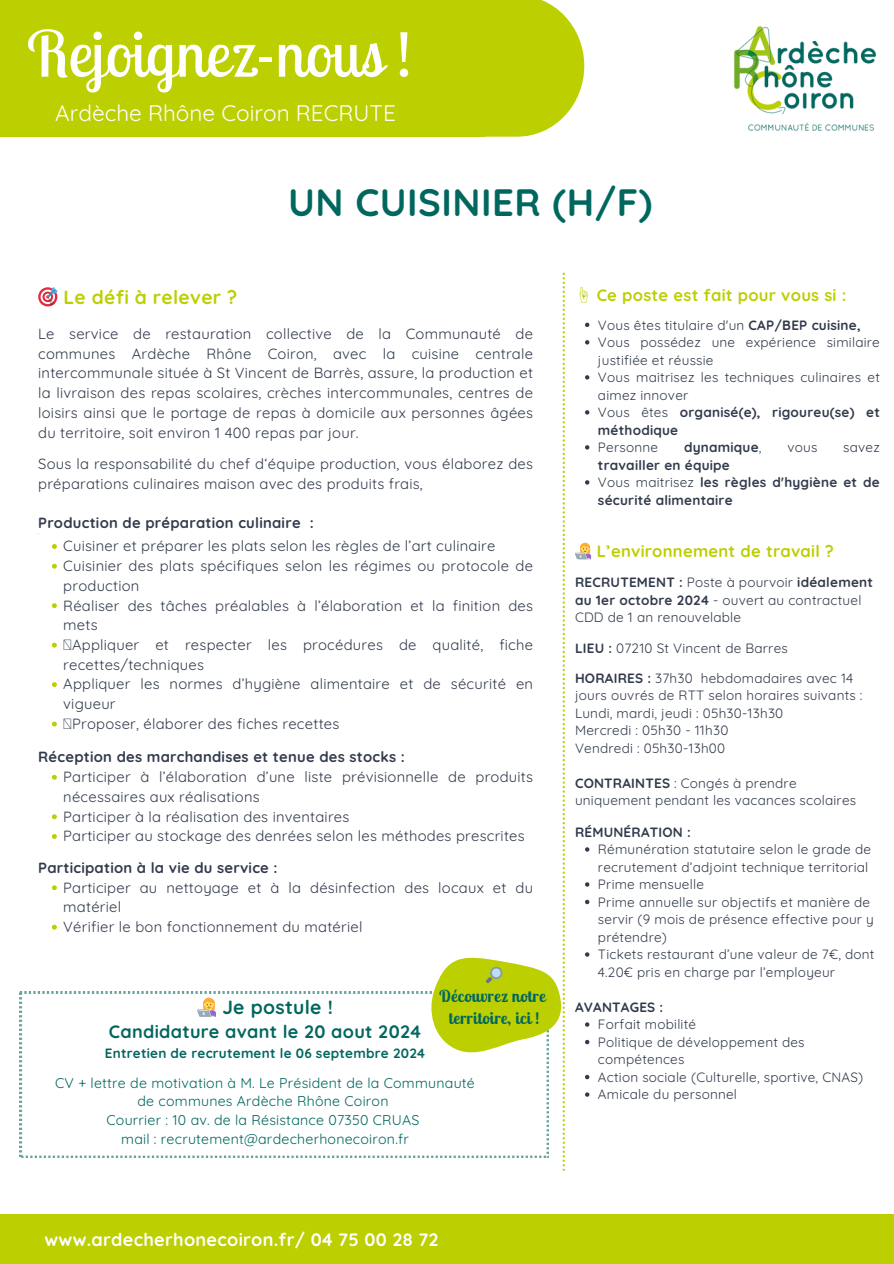
<style>
.page{position:relative;width:894px;height:1264px;background:#fff}
.page>*{position:absolute;margin:0;border:0;box-sizing:border-box;transform-origin:0 0}
.t1{font:63.45px "Lobster Two";color:#fff}
.t2{font:700 38.1px "Quicksand";letter-spacing:.015em;color:#00675f}
.t3{font:22.5px "Quicksand";color:#fff}
.t4{font:700 19.2px "Quicksand";letter-spacing:.015em;color:#bccf00}
.t5{font:700 19.2px "Quicksand";letter-spacing:.015em;color:#00675f}
.t6{font:700 18px "Quicksand";letter-spacing:.015em;color:#fff}
.t7{font:700 18px "Quicksand";letter-spacing:.015em;color:#00675f}
.t8{font:700 16.5px "Quicksand";letter-spacing:.015em;color:#bccf00}
.t9{font:700 16.5px/21.3px "Lobster Two";letter-spacing:.015em;color:#00675f;text-align:center}
.t10{font:14.7px/19.8px "Quicksand";letter-spacing:.015em;color:#323b4c}
.t11{font:700 14.7px "Quicksand";letter-spacing:.015em;color:#323b4c}
.t12{font:14.1px "Quicksand";letter-spacing:.015em;color:#00675f}
.t13{font:13.5px/17.5px "Quicksand";letter-spacing:.015em;color:#323b4c}
.t14{font:700 13.5px/17.5px "Quicksand";letter-spacing:.015em;color:#323b4c}
.t15{font:700 13.5px "Quicksand";letter-spacing:.015em;color:#00675f}
.t16{font:700 2.7px "Quicksand";color:#323b4c}
.s1{font-family:"Noto Sans CJ Ksc"}
.s2{font-weight:700}
.s3{font-weight:400}
</style>
<div class="page">
<div style="left:0;top:0;width:484px;height:137px;background:#bccf00"></div>
<div style="left:0;top:1214px;width:893px;height:49px;background:#bccf00"></div>
<svg style="left:20px;top:991px;width:387px;height:166px"></svg>
<img style="left:733px;top:26px;width:143px;height:105px">
<svg style="left:52px;top:544px;width:5px;height:5px"></svg>
<svg style="left:52px;top:563px;width:5px;height:5px"></svg>
<svg style="left:52px;top:603px;width:5px;height:5px"></svg>
<svg style="left:52px;top:642px;width:5px;height:5px"></svg>
<svg style="left:52px;top:682px;width:5px;height:5px"></svg>
<svg style="left:52px;top:721px;width:5px;height:5px"></svg>
<svg style="left:52px;top:774px;width:5px;height:5px"></svg>
<svg style="left:52px;top:814px;width:5px;height:5px"></svg>
<svg style="left:52px;top:834px;width:5px;height:5px"></svg>
<svg style="left:52px;top:885px;width:5px;height:5px"></svg>
<svg style="left:52px;top:924px;width:5px;height:5px"></svg>
<svg style="left:484px;top:0;width:100px;height:137px;background:#c4d521"></svg>
<svg style="left:585px;top:322px;width:4px;height:5px"></svg>
<svg style="left:585px;top:340px;width:4px;height:4px"></svg>
<svg style="left:585px;top:375px;width:4px;height:4px"></svg>
<svg style="left:585px;top:410px;width:4px;height:4px"></svg>
<svg style="left:585px;top:445px;width:4px;height:4px"></svg>
<svg style="left:585px;top:480px;width:4px;height:4px"></svg>
<svg style="left:585px;top:847px;width:4px;height:4px"></svg>
<svg style="left:585px;top:882px;width:4px;height:4px"></svg>
<svg style="left:585px;top:899px;width:4px;height:5px"></svg>
<svg style="left:585px;top:952px;width:4px;height:4px"></svg>
<svg style="left:585px;top:1022px;width:4px;height:4px"></svg>
<svg style="left:585px;top:1039px;width:4px;height:5px"></svg>
<svg style="left:585px;top:1074px;width:4px;height:5px"></svg>
<svg style="left:585px;top:1092px;width:4px;height:4px"></svg>
<svg style="left:407px;top:273px;width:158px;height:897px"></svg>
<p class="t1" style="left:27px;top:13px;width:386px">Rejoignez-nous !</p>
<p class="t3" style="left:55px;top:99px;width:342px">Ardèche Rhône Coiron RECRUTE</p>
<p class="t2" style="left:288px;top:178px;width:366px">UN CUISINIER (H/F)</p>
<h3 class="t4" style="left:63px;top:285px;width:175px">Le défi à relever ?</h3>
<p class="t10" style="left:38px;top:323px;width:496px;text-align:justify">Le service de restauration collective de la Communauté de communes Ardèche Rhône Coiron, avec la cuisine centrale intercommunale située à St Vincent de Barrès, assure, la production et la livraison des repas scolaires, crèches intercommunales, centres de loisirs ainsi que le portage de repas à domicile aux personnes âgées du territoire, soit environ 1 400 repas par jour.</p>
<h2 class="t10" style="left:38px;top:453px;width:496px">Sous la responsabilité du chef d‘équipe production, vous élaborez des préparations culinaires maison avec des produits frais,</h2>
<h4 class="t11" style="left:38px;top:513px;width:277px">Production de préparation culinaire :</h4>
<p class="t16" style="left:38px;top:532px;width:2px">:</p>
<p class="t10" style="left:63px;top:536px;width:433px">Cuisiner et préparer les plats selon les règles de l’art culinaire</p>
<p class="t10" style="left:63px;top:555px;width:471px">Cuisinier des plats spécifiques selon les régimes ou protocole de production</p>
<p class="t10" style="left:63px;top:595px;width:471px">Réaliser des tâches préalables à l’élaboration et la finition des mets</p>
<p class="t10" style="left:63px;top:634px;width:471px;text-indent:9px">Appliquer et respecter les procédures de qualité, fiche recettes/techniques</p>
<p class="t10" style="left:63px;top:674px;width:471px">Appliquer les normes d’hygiène alimentaire et de sécurité en vigueur</p>
<p class="t10" style="left:72px;top:713px;width:269px">Proposer, élaborer des fiches recettes</p>
<p class="t11" style="left:38px;top:747px;width:368px">Réception des marchandises et tenue des stocks :</p>
<p class="t10" style="left:63px;top:766px;width:471px">Participer à l’élaboration d’une liste prévisionnelle de produits nécessaires aux réalisations</p>
<p class="t10" style="left:63px;top:806px;width:287px">Participer à la réalisation des inventaires</p>
<p class="t10" style="left:63px;top:826px;width:463px">Participer au stockage des denrées selon les méthodes prescrites</p>
<p class="t11" style="left:38px;top:858px;width:241px">Participation à la vie du service :</p>
<p class="t10" style="left:63px;top:877px;width:471px">Participer au nettoyage et à la désinfection des locaux et du matériel</p>
<p class="t10" style="left:63px;top:916px;width:300px">Vérifier le bon fonctionnement du matériel</p>
<p class="t9" style="left:439px;top:985px;width:108px">Découvrez notre territoire, ici !</p>
<h5 class="t5" style="left:222px;top:995px;width:112px">Je postule !</h5>
<p class="t7" style="left:109px;top:1020px;width:313px">Candidature avant le 20 aout 2024</p>
<p class="t15" style="left:105px;top:1044px;width:322px">Entretien de recrutement le 06 septembre 2024</p>
<p class="t12" style="left:55px;top:1073px;width:421px">CV + lettre de motivation à M. Le Président de la Communauté</p>
<p class="t12" style="left:137px;top:1092px;width:252px">de communes Ardèche Rhône Coiron</p>
<p class="t12" style="left:106px;top:1111px;width:314px">Courrier : 10 av. de la Résistance 07350 CRUAS</p>
<p class="t12" style="left:121px;top:1129px;width:289px">mail : recrutement@ardecherhonecoiron.fr</p>
<p class="t8" style="left:575px;top:285px;width:272px"><span class="s1">☝️</span> Ce poste est fait pour vous si :</p>
<p class="t13" style="left:597px;top:316px;width:283px">Vous êtes titulaire d'un <span class="s2">CAP/BEP cuisine,<br></span>Vous possédez une expérience similaire justifiée et réussie<br>Vous maitrisez les techniques culinaires et aimez innover<br>Vous êtes <span class="s2">organisé(e), rigoureu(se) et méthodique</span></p>
<p class="t13" style="left:597px;top:438px;width:62px">Personne</p>
<p class="t14" style="left:683px;top:438px;width:79px">dynamique<span class="s3">,</span></p>
<p class="t13" style="left:787px;top:438px;width:31px">vous</p>
<p class="t13" style="left:843px;top:438px;width:38px">savez</p>
<p class="t14" style="left:597px;top:456px;width:283px">travailler en équipe<br><span class="s3">Vous maitrisez</span> les règles d'hygiène et de sécurité alimentaire</p>
<p class="t8" style="left:596px;top:540px;width:238px">L’environnement de travail ?</p>
<p class="t13" style="left:575px;top:573px;width:299px"><span class="s2">RECRUTEMENT :</span> Poste à pourvoir <span class="s2">idéalement au 1er octobre 2024</span> - ouvert au contractuel<br>CDD de 1 an renouvelable</p>
<p class="t13" style="left:575px;top:633px;width:280px;line-height:29.4px"><span class="s2">LIEU :</span> 07210 St Vincent de Barres<br><span class="s2">HORAIRES :</span> 37h30 hebdomadaires avec 14</p>
<p class="t13" style="left:575px;top:686px;width:289px">jours ouvrés de RTT selon horaires suivants :<br>Lundi, mardi, jeudi : 05h30-13h30<br>Mercredi : 05h30 - 11h30<br>Vendredi : 05h30-13h00</p>
<p class="t13" style="left:575px;top:774px;width:282px"><span class="s2">CONTRAINTES</span> : Congés à prendre uniquement pendant les vacances scolaires</p>
<p class="t14" style="left:575px;top:822px;width:117px">RÉMUNÉRATION :</p>
<p class="t13" style="left:597px;top:840px;width:278px">Rémunération statutaire selon le grade de recrutement d’adjoint technique territorial Prime mensuelle<br>Prime annuelle sur objectifs et manière de servir (9 mois de présence effective pour y prétendre)<br>Tickets restaurant d’une valeur de 7€, dont 4.20€ pris en charge par l’employeur</p>
<p class="t14" style="left:575px;top:997px;width:90px">AVANTAGES :</p>
<p class="t13" style="left:597px;top:1015px;width:267px">Forfait mobilité<br>Politique de développement des compétences<br>Action sociale (Culturelle, sportive, CNAS)<br>Amicale du personnel</p>
<p class="t6" style="left:44px;top:1228px;width:396px">www.ardecherhonecoiron.fr/ 04 75 00 28 72</p>
</div>
